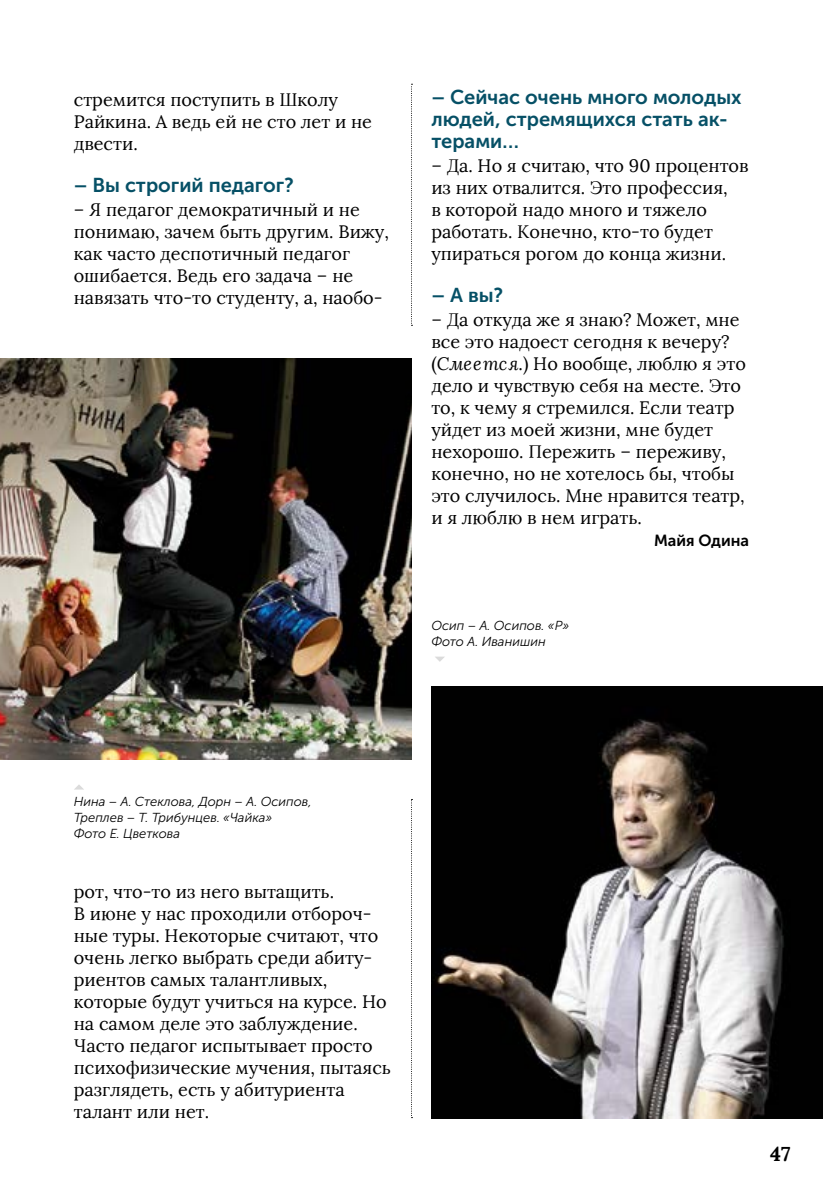
<style>
.page{position:relative;width:823px;height:1191px;background:#fff}
.page>*{position:absolute;margin:0;border:0;box-sizing:border-box;transform-origin:0 0}
.t1{font:20px/22px "Museo Sans Cyrl 700";color:#065066}
.t2{font:700 20px "Lora";color:#000}
.t3{font:18px/22px "Lora";color:#000}
.t4{font:16px "Museo Sans Cyrl 700";color:#000}
.t5{font:italic 13px/16px "Museo Sans Cyrl 300";color:#000}
.s1{font-style:italic}
</style>
<div class="page">
<svg style="left:411px;top:84px;width:1px;height:242px"></svg>
<svg style="left:411px;top:799px;width:1px;height:319px"></svg>
<img style="left:0;top:358px;width:412px;height:401px">
<img style="left:431px;top:686px;width:391px;height:432px">
<svg style="left:435px;top:656px;width:10px;height:6px"></svg>
<svg style="left:75px;top:785px;width:8px;height:4px"></svg>
<p class="t3" style="left:74px;top:88px;width:299px">стремится поступить в Школу<br>Райкина. А ведь ей не сто лет и не двести.</p>
<p class="t1" style="left:74px;top:174px;width:221px">– Вы строгий педагог?</p>
<p class="t3" style="left:74px;top:198px;width:316px">– Я педагог демократичный и не понимаю, зачем быть другим. Вижу, как часто деспотичный педагог ошибается. Ведь его задача – не навязать что-то студенту, а, наобо-</p>
<p class="t1" style="left:431px;top:86px;width:311px">– Сейчас очень много молодых людей, стремящихся стать ак&shy;терами…</p>
<p class="t3" style="left:431px;top:154px;width:318px">– Да. Но я считаю, что 90 процентов из них отвалится. Это профессия,<br>в которой надо много и тяжело работать. Конечно, кто-то будет упираться рогом до конца жизни.</p>
<p class="t1" style="left:431px;top:284px;width:73px">– А вы?</p>
<p class="t3" style="left:431px;top:308px;width:316px">– Да откуда же я знаю? Может, мне все это надоест сегодня к вечеру? (<span class="s1">Смеется</span>.) Но вообще, люблю я это дело и чувствую себя на месте. Это то, к чему я стремился. Если театр уйдет из моей жизни, мне будет нехорошо. Пережить – переживу, конечно, но не хотелось бы, чтобы это случилось. Мне нравится театр, и я люблю в нем играть.</p>
<p class="t4" style="left:653px;top:531px;width:97px">Майя Одина</p>
<p class="t5" style="left:431px;top:617px;width:139px">Осип – А. Осипов. «Р»<br>Фото А. Иванишин</p>
<p class="t5" style="left:74px;top:793px;width:239px">Нина – А. Стеклова, Дорн – А. Осипов,<br>Треплев – Т. Трибунцев. «Чайка»<br>Фото Е. Цветкова</p>
<p class="t3" style="left:74px;top:880px;width:318px">рот, что-то из него вытащить.<br>В июне у нас проходили отбороч&shy;ные туры. Некоторые считают, что очень легко выбрать среди абиту&shy;риентов самых талантливых, которые будут учиться на курсе. Но на самом деле это заблуждение.<br>Часто педагог испытывает просто психофизические мучения, пытаясь разглядеть, есть у абитуриента талант или нет.</p>
<p class="t2" style="left:769px;top:1140px;width:22px">47</p>
</div>
